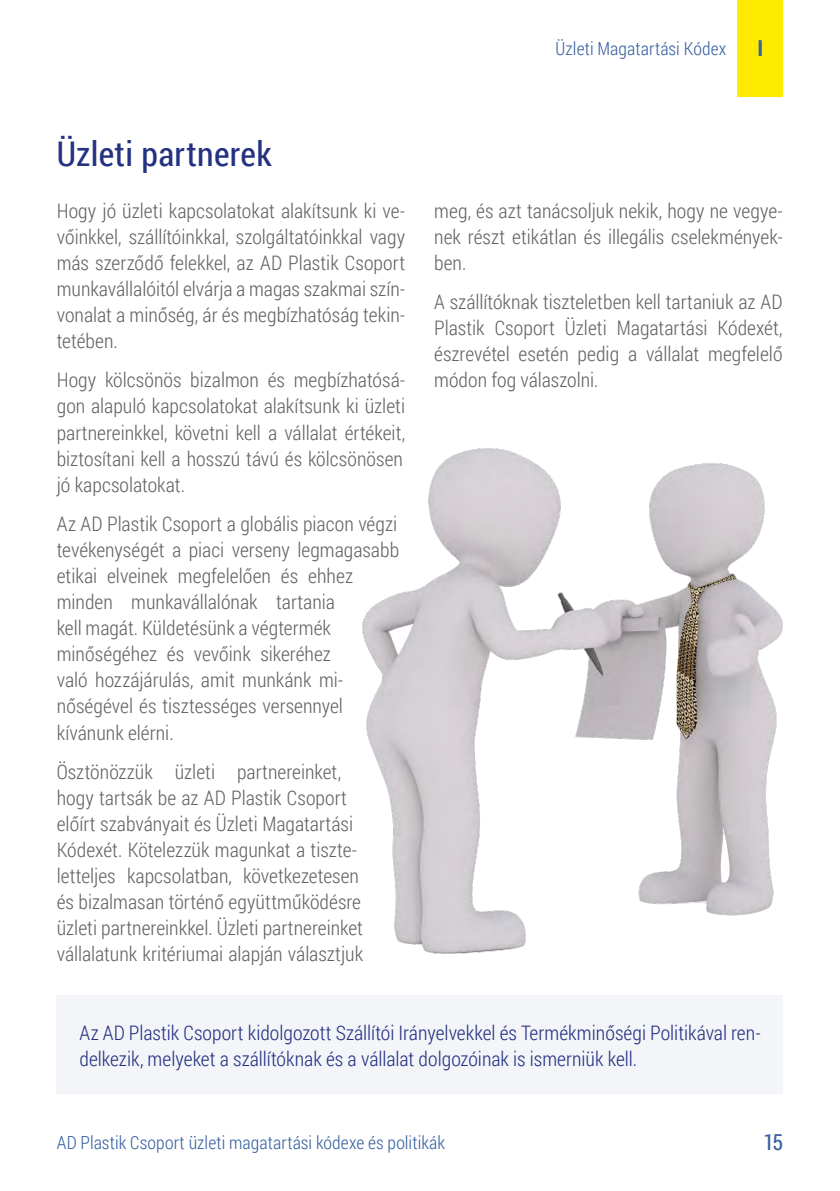
<style>
.page{position:relative;width:840px;height:1191px;background:#fff}
.page>*{position:absolute;margin:0;border:0;box-sizing:border-box;transform-origin:0 0}
.Head_1{font:34px "Roboto Condensed";letter-spacing:.01em;color:#253181}
.t1{font:22px "Roboto Condensed";color:#3860a0}
.t2{font:700 22px "Roboto Condensed";color:#3860a0}
.Body{font:300 20px/26px "Roboto Condensed";color:#646363;text-align:justify}
.Body-2{font:300 20px/26px "Roboto Condensed";color:#253181}
.t3{font:300 18px "Roboto Condensed";letter-spacing:.005em;color:#3860a0}
</style>
<div class="page">
<div style="left:737px;top:0;width:45px;height:97px;background:#ffeb00"></div>
<div style="left:57px;top:996px;width:725px;height:98px;background:#f3f5f9"></div>
<img style="left:362px;top:448px;width:420px;height:506px">
<p class="t3" style="left:555px;top:36px;width:172px">Üzleti Magatartási Kódex</p>
<p class="t2" style="left:757px;top:33px;width:7px">I</p>
<p class="Head_1" style="left:57px;top:130px;width:216px">Üzleti partnerek</p>
<p class="Body" style="left:57px;top:197px;width:350px">Hogy jó üzleti kapcsolatokat alakítsunk ki ve&shy;vőinkkel, szállítóinkkal, szolgáltatóinkkal vagy más szerződő felekkel, az AD Plastik Csoport munkavállalóitól elvárja a magas szakmai szín&shy;vonalat a minőség, ár és megbízhatóság tekin&shy;tetében.</p>
<p class="Body" style="left:57px;top:366px;width:350px">Hogy kölcsönös bizalmon és megbízhatósá&shy;gon alapuló kapcsolatokat alakítsunk ki üzleti partnereinkkel, követni kell a vállalat értékeit, biztosítani kell a hosszú távú és kölcsönösen jó kapcsolatokat.</p>
<p class="Body" style="left:57px;top:510px;width:344px;text-align:left">Az AD Plastik Csoport a globális piacon végzi tevékenységét a piaci verseny legmagasabb etikai elveinek megfelelően és ehhez minden munkavállalónak tartania<br>kell magát. Küldetésünk a végtermék minőségéhez és vevőink sikeréhez<br>való hozzájárulás, amit munkánk mi&shy;nőségével és tisztességes versennyel kívánunk elérni.</p>
<p class="Body" style="left:57px;top:758px;width:308px;text-align:left">Ösztönözzük üzleti partnereinket, hogy tartsák be az AD Plastik Csoport előírt szabványait és Üzleti Magatartási Kódexét. Kötelezzük magunkat a tiszte&shy;letteljes kapcsolatban, következetesen és bizalmasan történő együttműködésre üzleti partnereinkkel. Üzleti partnereinket vállalatunk kritériumai alapján választjuk</p>
<p class="Body" style="left:434px;top:197px;width:350px">meg, és azt tanácsoljuk nekik, hogy ne vegye&shy;nek részt etikátlan és illegális cselekmények&shy;ben.</p>
<p class="Body" style="left:434px;top:288px;width:350px">A szállítóknak tiszteletben kell tartaniuk az AD Plastik Csoport Üzleti Magatartási Kódexét, észrevétel esetén pedig a vállalat megfelelő módon fog válaszolni.</p>
<p class="Body-2" style="left:79px;top:1018px;width:682px">Az AD Plastik Csoport kidolgozott Szállítói Irányelvekkel és Termékminőségi Politikával ren&shy;delkezik, melyeket a szállítóknak és a vállalat dolgozóinak is ismerniük kell.</p>
<p class="t3" style="left:57px;top:1130px;width:389px">AD Plastik Csoport üzleti magatartási kódexe és politikák</p>
<p class="t1" style="left:763px;top:1127px;width:21px">15</p>
</div>
